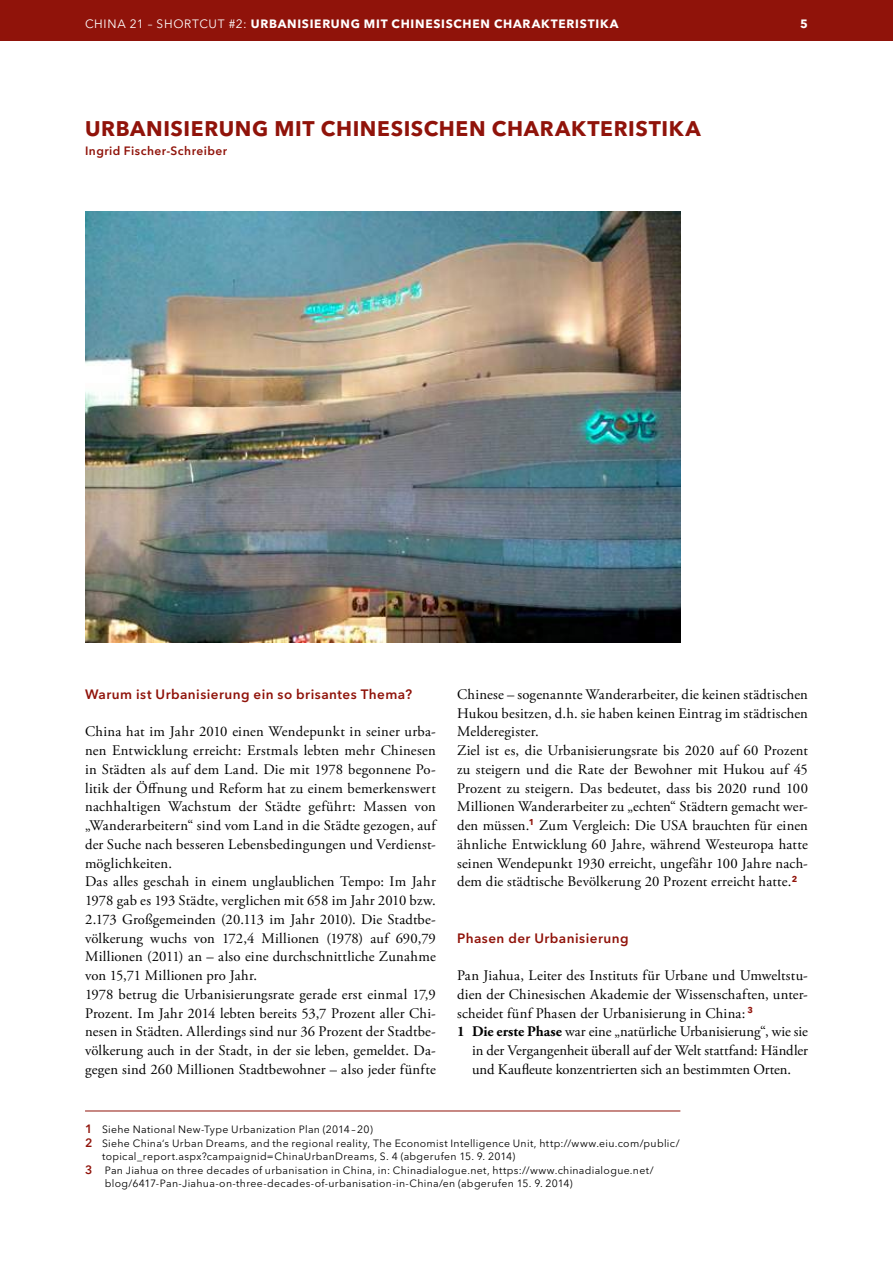
<style>
.page{position:relative;width:893px;height:1263px;background:#fff}
.page>*{position:absolute;margin:0;border:0;box-sizing:border-box;transform-origin:0 0}
.t1{font:700 21px "Avenir Next LT Pro";letter-spacing:.03em;color:#90130a}
.t2{font:14.7px/18.8px "Adobe Garamond Pro";letter-spacing:.01em;color:#000}
.t3{font:600 13.5px "Avenir Next LT Pro";letter-spacing:.035em;color:#90130a}
.t4{font:700 12px "Avenir Next LT Pro";letter-spacing:.06em;color:#fff}
.t5{font:600 12px "Avenir Next LT Pro";letter-spacing:.04em;color:#90130a}
.t6{font:10.5px "Avenir Next LT Pro";letter-spacing:.03em;color:#000}
.s1{font-weight:400}
.s2{font-weight:700}
.s3{font-weight:600;font-size:12px;color:#90130a}
</style>
<div class="page">
<div style="left:0;top:0;width:893px;height:40px;background:#90130a"></div>
<hr style="left:85px;top:1110px;width:595px;height:1px;background:#90130a">
<img style="left:85px;top:211px;width:595px;height:432px">
<p class="t4" style="left:85px;top:16px;width:535px"><span class="s1">CHINA 21 – SHORTCUT #2:</span> URBANISIERUNG MIT CHINESISCHEN CHARAKTERISTIKA</p>
<p class="t4" style="left:800px;top:16px;width:9px">5</p>
<h1 class="t1" style="left:85px;top:116px;width:617px">URBANISIERUNG MIT CHINESISCHEN CHARAKTERISTIKA</h1>
<p class="t5" style="left:85px;top:144px;width:144px">Ingrid Fischer-Schreiber</p>
<p class="t3" style="left:85px;top:686px;width:329px">Warum ist Urbanisierung ein so brisantes Thema?</p>
<p class="t2" style="left:85px;top:723px;width:352px">China hat im Jahr 2010 einen Wendepunkt in seiner urba&shy;nen Entwicklung erreicht: Erstmals lebten mehr Chinesen in Städten als auf dem Land. Die mit 1978 begonnene Po&shy;litik der Öffnung und Reform hat zu einem bemerkenswert nachhaltigen Wachstum der Städte geführt: Massen von „Wanderarbeitern“ sind vom Land in die Städte gezogen, auf der Suche nach besseren Lebensbedingungen und Verdienst&shy;möglichkeiten.<br>Das alles geschah in einem unglaublichen Tempo: Im Jahr 1978 gab es 193 Städte, verglichen mit 658 im Jahr 2010 bzw.<br>2.173 Großgemeinden (20.113 im Jahr 2010). Die Stadtbe&shy;völkerung wuchs von 172,4 Millionen (1978) auf 690,79<br>Millionen (2011) an – also eine durchschnittliche Zunahme von 15,71 Millionen pro Jahr.<br>1978 betrug die Urbanisierungsrate gerade erst einmal 17,9<br>Prozent. Im Jahr 2014 lebten bereits 53,7 Prozent aller Chi&shy;nesen in Städten. Allerdings sind nur 36 Prozent der Stadtbe&shy;völkerung auch in der Stadt, in der sie leben, gemeldet. Da&shy;gegen sind 260 Millionen Stadtbewohner – also jeder fünfte</p>
<p class="t2" style="left:457px;top:685px;width:352px">Chinese – sogenannte Wanderarbeiter, die keinen städtischen Hukou besitzen, d.h. sie haben keinen Eintrag im städtischen Melderegister.<br>Ziel ist es, die Urbanisierungsrate bis 2020 auf 60 Prozent zu steigern und die Rate der Bewohner mit Hukou auf 45<br>Prozent zu steigern. Das bedeutet, dass bis 2020 rund 100<br>Millionen Wanderarbeiter zu „echten“ Städtern gemacht wer&shy;den müssen.<sup>1</sup> Zum Vergleich: Die USA brauchten für einen ähnliche Entwicklung 60 Jahre, während Westeuropa hatte seinen Wendepunkt 1930 erreicht, ungefähr 100 Jahre nach&shy;dem die städtische Bevölkerung 20 Prozent erreicht hatte.<sup>2</sup></p>
<p class="t3" style="left:457px;top:930px;width:173px">Phasen der Urbanisierung</p>
<p class="t2" style="left:457px;top:967px;width:352px">Pan Jiahua, Leiter des Instituts für Urbane und Umweltstu-</p>
<p class="t2" style="left:457px;top:985px;width:352px">dien der Chinesischen Akademie der Wissenschaften, unter-</p>
<p class="t2" style="left:457px;top:1004px;width:297px">scheidet fünf Phasen der Urbanisierung in China: <sup>3</sup></p>
<p class="t2" style="left:457px;top:1023px;width:352px"><span class="s2">1 Die erste Phase</span> war eine „natürliche Urbanisierung“, wie sie</p>
<p class="t2" style="left:472px;top:1042px;width:337px">in der Vergangenheit überall auf der Welt stattfand: Händler</p>
<p class="t2" style="left:472px;top:1060px;width:321px">und Kaufleute konzentrierten sich an bestimmten Orten.</p>
<p class="t6" style="left:85px;top:1123px;width:289px"><span class="s3">1</span> Siehe National New-Type Urbanization Plan (2014–20)</p>
<p class="t6" style="left:85px;top:1137px;width:596px"><span class="s3">2</span> Siehe China‘s Urban Dreams, and the regional reality, The Economist Intelligence Unit, http://www.eiu.com/public/</p>
<p class="t6" style="left:102px;top:1150px;width:415px">topical_report.aspx?campaignid=ChinaUrbanDreams, S. 4 (abgerufen 15. 9. 2014)</p>
<p class="t6" style="left:85px;top:1164px;width:570px"><span class="s3">3</span> Pan Jiahua on three decades of urbanisation in China, in: Chinadialogue.net, https://www.chinadialogue.net/</p>
<p class="t6" style="left:105px;top:1177px;width:469px">blog/6417-Pan-Jiahua-on-three-decades-of-urbanisation-in-China/en (abgerufen 15. 9. 2014)</p>
</div>
